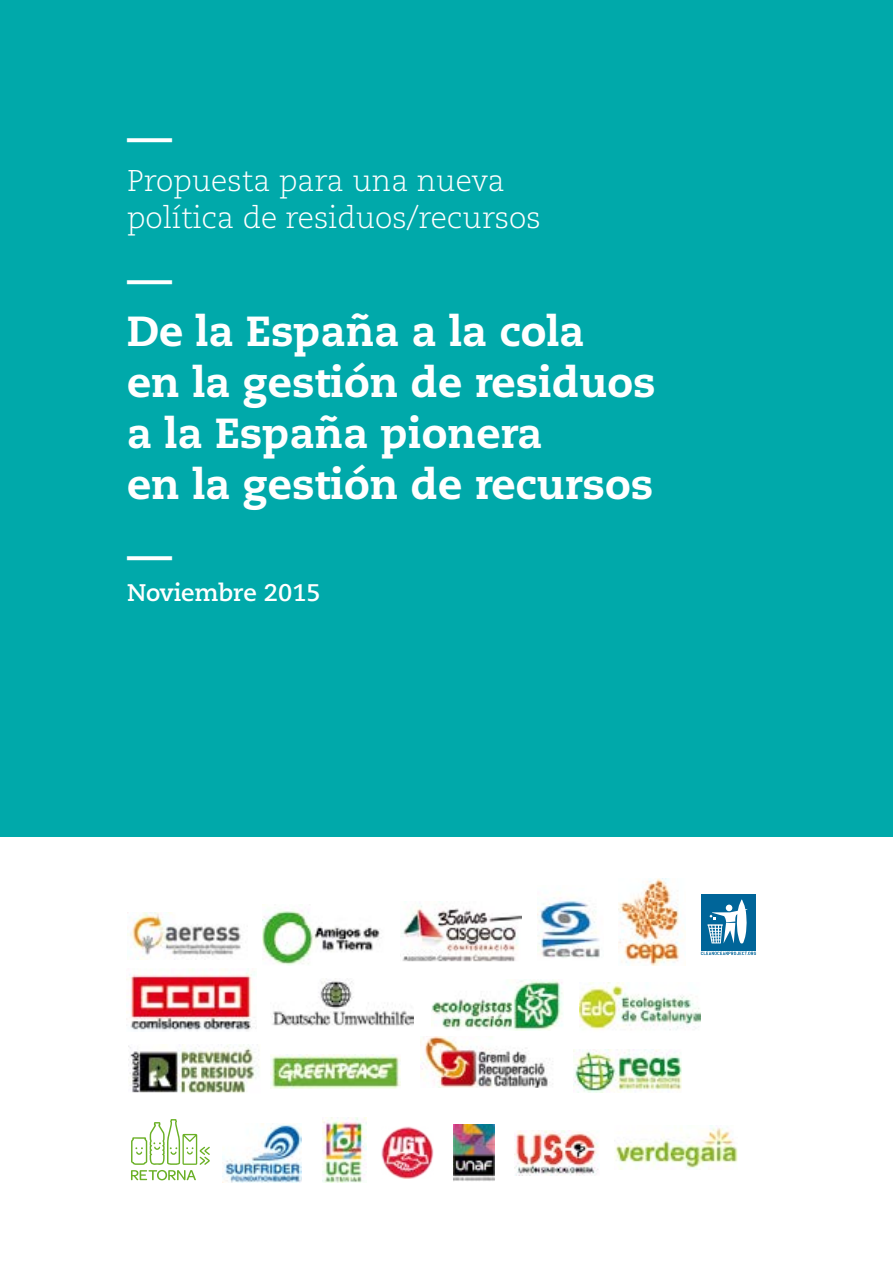
<style>
.page{position:relative;width:893px;height:1263px;background:#fff}
.page>*{position:absolute;margin:0;border:0;box-sizing:border-box;transform-origin:0 0}
.t1{font:700 45px "Caecilia LT Std";color:#fff}
.t2{font:800 42px/51px "Caecilia LT Std";color:#fff}
.t3{font:300 30px/37.5px "Caecilia LT Std";color:#fff}
.t4{font:700 24px "Caecilia LT Std";color:#fff}
</style>
<div class="page">
<div style="left:0;top:0;width:893px;height:836px;background:#00a9aa"></div>
<img style="left:421px;top:1036px;width:129px;height:51px">
<img style="left:400px;top:901px;width:121px;height:60px">
<img style="left:537px;top:893px;width:63px;height:65px">
<img style="left:127px;top:968px;width:129px;height:63px">
<img style="left:323px;top:1117px;width:43px;height:66px">
<img style="left:515px;top:1130px;width:84px;height:45px">
<img style="left:263px;top:910px;width:117px;height:55px">
<img style="left:619px;top:879px;width:61px;height:87px">
<img style="left:272px;top:978px;width:141px;height:48px">
<img style="left:431px;top:980px;width:132px;height:51px">
<img style="left:579px;top:982px;width:122px;height:49px">
<img style="left:271px;top:1054px;width:129px;height:34px">
<img style="left:128px;top:1045px;width:131px;height:48px">
<img style="left:573px;top:1050px;width:109px;height:42px">
<img style="left:615px;top:1125px;width:123px;height:44px">
<svg style="left:131px;top:1119px;width:79px;height:61px"></svg>
<img style="left:223px;top:1123px;width:79px;height:59px">
<img style="left:128px;top:912px;width:113px;height:47px">
<img style="left:381px;top:1126px;width:52px;height:52px">
<img style="left:454px;top:1124px;width:41px;height:57px">
<div style="left:701px;top:894px;width:55px;height:56px;background:#006599"></div>
<svg style="left:707px;top:899px;width:40px;height:44px"></svg>
<svg style="left:701px;top:952px;width:55px;height:3px"></svg>
<p class="t1" style="left:127px;top:111px;width:46px">—</p>
<p class="t3" style="left:127px;top:162px;width:415px">Propuesta para una nueva política de residuos/recursos</p>
<p class="t1" style="left:127px;top:252px;width:46px">—</p>
<p class="t2" style="left:127px;top:306px;width:530px">De la España a la cola<br>en la gestión de residuos a la España pionera<br>en la gestión de recursos</p>
<p class="t1" style="left:127px;top:528px;width:46px">—</p>
<p class="t4" style="left:127px;top:578px;width:195px">Noviembre 2015</p>
</div>
